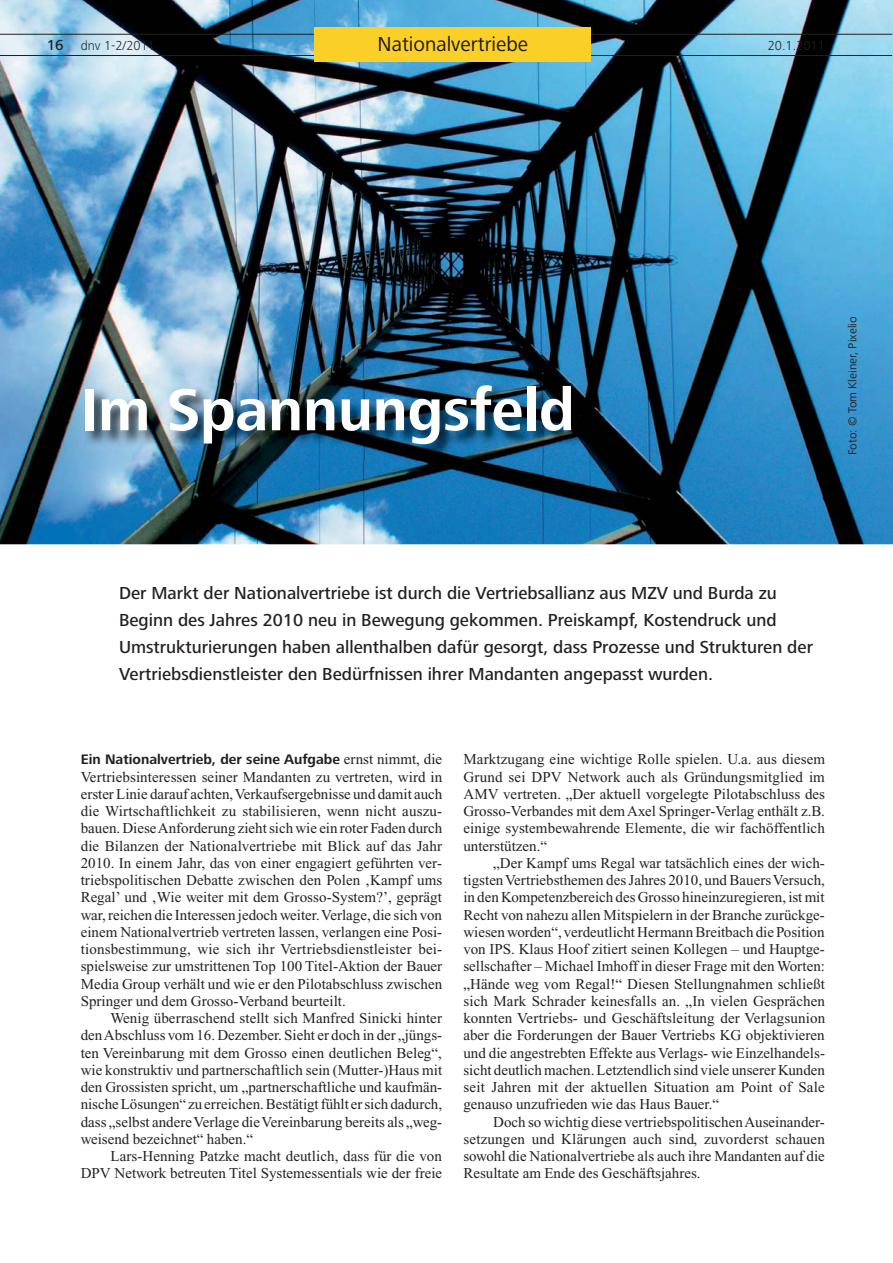
<style>
.page{position:relative;width:893px;height:1263px;background:#fff}
.page>*{position:absolute;margin:0;border:0;box-sizing:border-box;transform-origin:0 0}
.t1{font:700 61.5px "Frutiger Next LT";color:#fff}
.t2{font:21px "Frutiger Next LT";color:#18171b}
.t3{font:500 18px/27px "Frutiger Next LT";color:#231f20}
.t4{font:15px/17.2px "Times New Roman";color:#231f20;text-align:justify}
.t5{font:700 14.25px "Frutiger Next LT";color:#231f20}
.t6{font:300 13.5px "Frutiger Next LT";color:#231f20}
.t7{font:12px "Frutiger Next LT";color:#231f20}
.s1{font-weight:500;font-size:15px}
.s2{font-family:"Times New Roman";font-weight:400;font-size:15px}
</style>
<div class="page">
<img style="left:0;top:0;width:893px;height:544px">
<hr style="left:0;top:34px;width:892px;height:1px;background:#231f20">
<hr style="left:0;top:55px;width:892px;height:1px;background:#231f20">
<div style="left:315px;top:28px;width:276px;height:34px;background:#facf28"></div>
<img style="left:83px;top:384px;width:505px;height:77px">
<p class="t6" style="left:47px;top:38px;width:110px"><span class="s1">16</span> dnv 1-2/2011</p>
<h2 class="t2" style="left:377px;top:36px;width:152px">Nationalvertriebe</h2>
<p class="t6" style="left:768px;top:38px;width:59px">20.1.2011</p>
<h1 class="t1" style="left:81px;top:386px;width:495px">Im Spannungsfeld</h1>
<p class="t7" style="left:848px;top:455px;width:140px;rotate:-90deg">Foto: © Tom Kleiner, Pixelio</p>
<p class="t3" style="left:119px;top:581px;width:695px">Der Markt der Nationalvertriebe ist durch die Vertriebsallianz aus MZV und Burda zu Beginn des Jahres 2010 neu in Bewegung gekommen. Preiskampf, Kostendruck und Umstrukturierungen haben allenthalben dafür gesorgt, dass Prozesse und Strukturen der Vertriebsdienstleister den Bedürfnissen ihrer Mandanten angepasst wurden.</p>
<p class="t5" style="left:81px;top:754px;width:363px">Ein Nationalvertrieb, der seine Aufgabe <span class="s2">ernst nimmt, die</span></p>
<p class="t4" style="left:81px;top:769px;width:363px">Vertriebsinteressen seiner Mandanten zu vertreten, wird in erster Linie darauf achten, Verkaufsergebnisse und damit auch die Wirtschaftlichkeit zu stabilisieren, wenn nicht auszu&shy;bauen. Diese Anforderung zieht sich wie ein roter Faden durch die Bilanzen der Nationalvertriebe mit Blick auf das Jahr 2010. In einem Jahr, das von einer engagiert geführten ver&shy;triebspolitischen Debatte zwischen den Polen ‚Kampf ums Regal’ und ‚Wie weiter mit dem Grosso-System?’, geprägt war, reichen die Interessen jedoch weiter. Verlage, die sich von einem Nationalvertrieb vertreten lassen, verlangen eine Posi&shy;tionsbestimmung, wie sich ihr Vertriebsdienstleister bei&shy;spielsweise zur umstrittenen Top 100 Titel-Aktion der Bauer Media Group verhält und wie er den Pilotabschluss zwischen Springer und dem Grosso-Verband beurteilt.</p>
<p class="t4" style="left:81px;top:1011px;width:363px;text-indent:30px">Wenig überraschend stellt sich Manfred Sinicki hinter den Abschluss vom 16. Dezember. Sieht er doch in der „jüngs&shy;ten Vereinbarung mit dem Grosso einen deutlichen Beleg“, wie konstruktiv und partnerschaftlich sein (Mutter-)Haus mit den Grossisten spricht, um „partnerschaftliche und kaufmän&shy;nische Lösungen“ zu erreichen. Bestätigt fühlt er sich dadurch, dass „selbst andere Verlage die Vereinbarung bereits als „weg&shy;weisend bezeichnet“ haben.“</p>
<p class="t4" style="left:81px;top:1149px;width:363px;text-align:right">Lars-Henning Patzke macht deutlich, dass für die von<br>DPV Network betreuten Titel Systemessentials wie der freie</p>
<p class="t4" style="left:463px;top:752px;width:363px">Marktzugang eine wichtige Rolle spielen. U.a. aus diesem Grund sei DPV Network auch als Gründungsmitglied im AMV vertreten. „Der aktuell vorgelegte Pilotabschluss des Grosso-Verbandes mit dem Axel Springer-Verlag enthält z.B. einige systembewahrende Elemente, die wir fachöffentlich unterstützen.“</p>
<p class="t4" style="left:463px;top:856px;width:363px;text-indent:30px">„Der Kampf ums Regal war tatsächlich eines der wich&shy;tigsten Vertriebsthemen des Jahres 2010, und Bauers Versuch, in den Kompetenzbereich des Grosso hineinzuregieren, ist mit Recht von nahezu allen Mitspielern in der Branche zurückge&shy;wiesen worden“, verdeutlicht Hermann Breitbach die Position von IPS. Klaus Hoof zitiert seinen Kollegen – und Hauptge&shy;sellschafter – Michael Imhoff in dieser Frage mit den Worten: „Hände weg vom Regal!“ Diesen Stellungnahmen schließt sich Mark Schrader keinesfalls an. „In vielen Gesprächen konnten Vertriebs- und Geschäftsleitung der Verlagsunion aber die Forderungen der Bauer Vertriebs KG objektivieren und die angestrebten Effekte aus Verlags- wie Einzelhandels&shy;sicht deutlich machen. Letztendlich sind viele unserer Kunden seit Jahren mit der aktuellen Situation am Point of Sale genauso unzufrieden wie das Haus Bauer.“</p>
<p class="t4" style="left:463px;top:1114px;width:363px;text-indent:30px">Doch so wichtig diese vertriebspolitischen Auseinander&shy;setzungen und Klärungen auch sind, zuvorderst schauen sowohl die Nationalvertriebe als auch ihre Mandanten auf die Resultate am Ende des Geschäftsjahres.</p>
</div>
